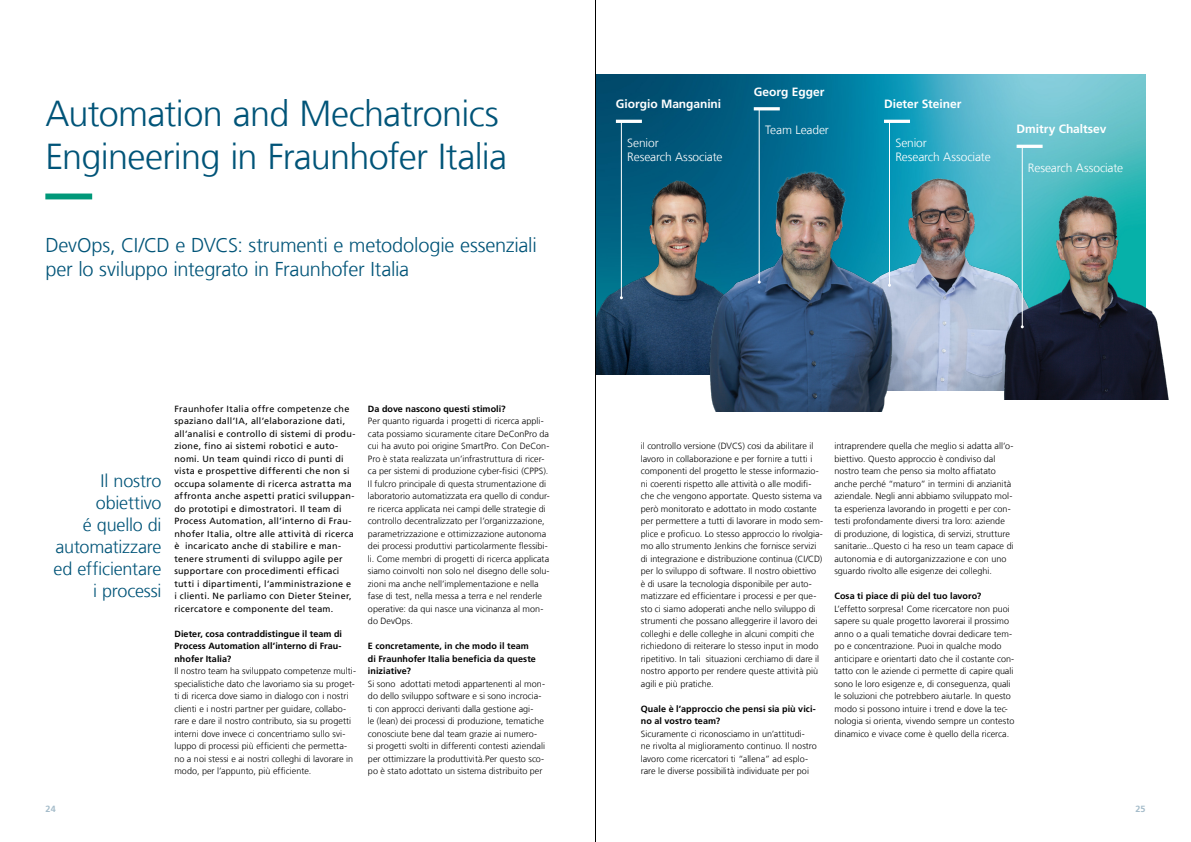
<style>
.page{position:relative;width:1191px;height:842px;background:#fff}
.page>*{position:absolute;margin:0;border:0;box-sizing:border-box;transform-origin:0 0}
.Ueberschrift_36_43_2{font:300 36px/43.2px "Frutiger LT Com";letter-spacing:-.02em;color:#005478}
.Ueberschrift_Kat2_20{font:300 20px/24px "Frutiger LT Com";letter-spacing:-.015em;color:#005478}
.Hervorhebung_18pt_re{font:300 18px/22px "Frutiger LT Com";letter-spacing:-.01em;color:#005478;text-align:right}
.Ueberschrift_20_24_w{font:300 12px "Frutiger LT Com";letter-spacing:-.01em;color:#fff}
.Sub_Ueberschrift_12{font:700 12px "Frutiger LT Com";letter-spacing:-.005em;color:#fff}
.Fliesstext_9_12_5_sc{font:300 9px/12.5px "Frutiger LT Com";letter-spacing:.005em;color:#000}
.Introtext_9_12_5_sch{font:9px/12.5px "Frutiger LT Com";letter-spacing:.03em;color:#000}
.Absatzueberschrift_9{font:700 9px/12.5px "Frutiger LT Com";letter-spacing:.01em;color:#000}
.t1{font:700 9px "Frutiger LT Com";color:#a5bcca}
</style>
<div class="page">
<svg style="left:45px;top:194px;width:48px;height:5px"></svg>
<img style="left:596px;top:74px;width:549px;height:119px">
<img style="left:897px;top:174px;width:134px;height:217px">
<img style="left:596px;top:174px;width:110px;height:201px">
<img style="left:706px;top:172px;width:191px;height:240px">
<img style="left:1003px;top:193px;width:166px;height:206px">
<svg style="left:754px;top:107px;width:116px;height:3px"></svg>
<svg style="left:884px;top:120px;width:116px;height:3px"></svg>
<svg style="left:616px;top:120px;width:190px;height:3px"></svg>
<svg style="left:1016px;top:145px;width:117px;height:3px"></svg>
<hr style="left:621px;top:121px;width:1px;height:177px;background:#fff">
<hr style="left:759px;top:109px;width:1px;height:173px;background:#fff">
<hr style="left:889px;top:121px;width:1px;height:164px;background:#fff">
<hr style="left:1022px;top:146px;width:1px;height:181px;background:#fff">
<hr style="left:595px;top:0;width:1px;height:842px;background:#000">
<p class="Ueberschrift_36_43_2" style="left:45px;top:92px;width:463px">Automation and Mechatronics<br>Engineering in Fraunhofer Italia</p>
<p class="Ueberschrift_Kat2_20" style="left:45px;top:233px;width:493px">DevOps, CI/CD e DVCS: strumenti e metodologie essenziali per lo sviluppo integrato in Fraunhofer Italia</p>
<p class="Hervorhebung_18pt_re" style="left:54px;top:470px;width:110px">Il nostro obiettivo<br>é quello di automatizzare ed efficientare i processi</p>
<p class="Introtext_9_12_5_sch" style="left:174px;top:402px;width:182px">Fraunhofer Italia offre competenze che spaziano dall’IA, all’elaborazione dati, all’analisi e controllo di sistemi di produ&shy;zione, fino ai sistemi robotici e auto&shy;nomi. Un team quindi ricco di punti di vista e prospettive differenti che non si occupa solamente di ricerca astratta ma affronta anche aspetti pratici sviluppan&shy;do prototipi e dimostratori. Il team di Process Automation, all’interno di Frau&shy;nhofer Italia, oltre alle attività di ricerca è incaricato anche di stabilire e man&shy;tenere strumenti di sviluppo agile per supportare con procedimenti efficaci tutti i dipartimenti, l’amministrazione e i clienti. Ne parliamo con Dieter Steiner, ricercatore e componente del team.</p>
<p class="Absatzueberschrift_9" style="left:174px;top:627px;width:169px;text-align:justify">Dieter, cosa contraddistingue il team di Process Automation all’interno di Frau&shy;nhofer Italia?</p>
<p class="Fliesstext_9_12_5_sc" style="left:174px;top:665px;width:183px">Il nostro team ha sviluppato competenze multi&shy;specialistiche dato che lavoriamo sia su proget&shy;ti di ricerca dove siamo in dialogo con i nostri clienti e i nostri partner per guidare, collabo&shy;rare e dare il nostro contributo, sia su progetti interni dove invece ci concentriamo sullo svi&shy;luppo di processi più efficienti che permetta&shy;no a noi stessi e ai nostri colleghi di lavorare in modo, per l’appunto, più efficiente.</p>
<p class="Absatzueberschrift_9" style="left:368px;top:402px;width:139px">Da dove nascono questi stimoli?</p>
<p class="Fliesstext_9_12_5_sc" style="left:368px;top:415px;width:183px">Per quanto riguarda i progetti di ricerca appli&shy;cata possiamo sicuramente citare DeConPro da cui ha avuto poi origine SmartPro. Con DeCon-Pro è stata realizzata un’infrastruttura di ricer&shy;ca per sistemi di produzione cyber-fisici (CPPS).<br>Il fulcro principale di questa strumentazione di laboratorio automatizzata era quello di condur&shy;re ricerca applicata nei campi delle strategie di controllo decentralizzato per l’organizzazione, parametrizzazione e ottimizzazione autonoma dei processi produttivi particolarmente flessibi&shy;li. Come membri di progetti di ricerca applicata siamo coinvolti non solo nel disegno delle solu&shy;zioni ma anche nell’implementazione e nella fase di test, nella messa a terra e nel renderle operative: da qui nasce una vicinanza al mon&shy;do DevOps.</p>
<p class="Absatzueberschrift_9" style="left:368px;top:640px;width:169px">E concretamente, in che modo il team di Fraunhofer Italia beneficia da queste iniziative?</p>
<p class="Fliesstext_9_12_5_sc" style="left:368px;top:677px;width:179px">Si sono adottati metodi appartenenti al mon&shy;do dello sviluppo software e si sono incrocia&shy;ti con approcci derivanti dalla gestione agi-<br>le (lean) dei processi di produzione, tematiche conosciute bene dal team grazie ai numero-<br>si progetti svolti in differenti contesti aziendali per ottimizzare la produttività.Per questo sco&shy;po è stato adottato un sistema distribuito per</p>
<p class="Sub_Ueberschrift_12" style="left:616px;top:97px;width:107px">Giorgio Manganini</p>
<p class="Ueberschrift_20_24_w" style="left:627px;top:135px;width:33px">Senior</p>
<p class="Ueberschrift_20_24_w" style="left:627px;top:150px;width:97px">Research Associate</p>
<p class="Sub_Ueberschrift_12" style="left:754px;top:85px;width:72px">Georg Egger</p>
<p class="Ueberschrift_20_24_w" style="left:765px;top:123px;width:65px">Team Leader</p>
<p class="Sub_Ueberschrift_12" style="left:884px;top:97px;width:79px">Dieter Steiner</p>
<p class="Ueberschrift_20_24_w" style="left:895px;top:135px;width:33px">Senior</p>
<p class="Ueberschrift_20_24_w" style="left:895px;top:150px;width:97px">Research Associate</p>
<p class="Sub_Ueberschrift_12" style="left:1016px;top:122px;width:91px">Dmitry Chaltsev</p>
<p class="Ueberschrift_20_24_w" style="left:1028px;top:160px;width:97px">Research Associate</p>
<p class="Fliesstext_9_12_5_sc" style="left:641px;top:440px;width:184px">il controllo versione (DVCS) cosi da abilitare il lavoro in collaborazione e per fornire a tutti i componenti del progetto le stesse informazio&shy;ni coerenti rispetto alle attività o alle modifi&shy;che che vengono apportate. Questo sistema va però monitorato e adottato in modo costante per permettere a tutti di lavorare in modo sem&shy;plice e proficuo. Lo stesso approccio lo rivolgia&shy;mo allo strumento Jenkins che fornisce servizi di integrazione e distribuzione continua (CI/CD) per lo sviluppo di software. Il nostro obiettivo<br>è di usare la tecnologia disponibile per auto&shy;matizzare ed efficientare i processi e per que&shy;sto ci siamo adoperati anche nello sviluppo di strumenti che possano alleggerire il lavoro dei colleghi e delle colleghe in alcuni compiti che richiedono di reiterare lo stesso input in modo ripetitivo. In tali situazioni cerchiamo di dare il nostro apporto per rendere queste attività più agili e più pratiche.</p>
<p class="Absatzueberschrift_9" style="left:641px;top:702px;width:176px">Quale è l’approccio che pensi sia più vici&shy;no al vostro team?</p>
<p class="Fliesstext_9_12_5_sc" style="left:641px;top:727px;width:178px">Sicuramente ci riconosciamo in un’attitudi-<br>ne rivolta al miglioramento continuo. Il nostro lavoro come ricercatori ti “allena” ad esplo&shy;rare le diverse possibilità individuate per poi</p>
<p class="Fliesstext_9_12_5_sc" style="left:834px;top:440px;width:181px">intraprendere quella che meglio si adatta all’o&shy;biettivo. Questo approccio è condiviso dal nostro team che penso sia molto affiatato anche perché “maturo” in termini di anzianità aziendale. Negli anni abbiamo sviluppato mol&shy;ta esperienza lavorando in progetti e per con&shy;testi profondamente diversi tra loro: aziende di produzione, di logistica, di servizi, strutture sanitarie...Questo ci ha reso un team capace di autonomia e di autorganizzazione e con uno sguardo rivolto alle esigenze dei colleghi.</p>
<p class="Absatzueberschrift_9" style="left:834px;top:590px;width:148px">Cosa ti piace di più del tuo lavoro?</p>
<p class="Fliesstext_9_12_5_sc" style="left:834px;top:602px;width:181px">L’effetto sorpresa! Come ricercatore non puoi sapere su quale progetto lavorerai il prossimo anno o a quali tematiche dovrai dedicare tem&shy;po e concentrazione. Puoi in qualche modo anticipare e orientarti dato che il costante con&shy;tatto con le aziende ci permette di capire quali sono le loro esigenze e, di conseguenza, quali le soluzioni che potrebbero aiutarle. In questo modo si possono intuire i trend e dove la tec&shy;nologia si orienta, vivendo sempre un contesto dinamico e vivace come è quello della ricerca.</p>
<p class="t1" style="left:46px;top:803px;width:12px">24</p>
<p class="t1" style="left:1135px;top:803px;width:12px">25</p>
</div>
